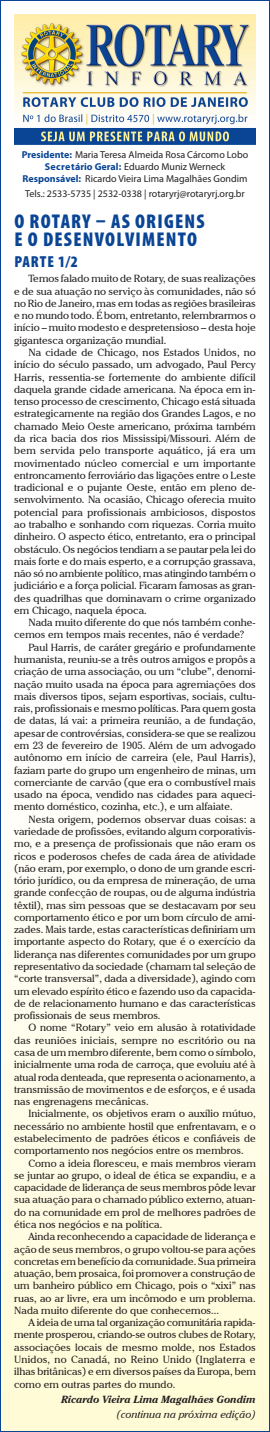
<style>
.page{position:relative;width:270px;height:1432px;background:#fff}
.page>*{position:absolute;margin:0;border:0;box-sizing:border-box;transform-origin:0 0}
.t1{font:900 condensed 20px/18.3px "Myriad Pro";letter-spacing:.06em;color:#094594}
.t2{font:900 condensed 16px "Myriad Pro";letter-spacing:.06em;color:#094594}
.t3{font:10.3px/12.3px "Cheltenham IT Cby BT";color:#231f20;text-align:justify}
.t4{font:italic 700 10.3px "Cheltenham IT Cby BT";color:#231f20}
.t5{font:italic 10.3px "Cheltenham IT Cby BT";color:#231f20}
.t6{font:10px/12px "Myriad Pro";color:#231f20;text-align:center}
.s1{font-weight:700;color:#094594}
</style>
<div class="page">
<div style="left:0;top:1px;width:269px;height:1430px;background:linear-gradient(to bottom,#fff,#fffce0)"></div>
<img style="left:14px;top:14px;width:241px;height:135px">
<p class="t6" style="left:22px;top:149px;width:227px"><span class="s1">Presidente:</span> Maria Teresa Almeida Rosa Cárcomo Lobo<br><span class="s1">Secretário Geral:</span> Eduardo Muniz Werneck<br><span class="s1">Responsável:</span> Ricardo Vieira Lima Magalhães Gondim</p>
<p class="t6" style="left:25px;top:187px;width:221px">Tels.: 2533-5735 | 2532-0338 | rotaryrj@rotaryrj.org.br</p>
<h1 class="t1" style="left:14px;top:212px;width:191px">O ROTARY – AS ORIGENS<br>E O DESENVOLVIMENTO</h1>
<h2 class="t2" style="left:14px;top:253px;width:65px">PARTE 1/2</h2>
<p class="t3" style="left:14px;top:272px;width:243px;text-indent:14px">Temos falado muito de Rotary, de suas realizações e de sua atuação no serviço às comunidades, não só no Rio de Janeiro, mas em todas as regiões brasileiras e no mundo todo. É bom, entretanto, relembrarmos o início – muito modesto e despretensioso – desta hoje gigantesca organização mundial.</p>
<p class="t3" style="left:14px;top:346px;width:243px;text-indent:14px">Na cidade de Chicago, nos Estados Unidos, no início do século passado, um advogado, Paul Percy Harris, ressentia-se fortemente do ambiente difícil daquela grande cidade americana. Na época em in&shy;tenso processo de crescimento, Chicago está situada estrategicamente na região dos Grandes Lagos, e no chamado Meio Oeste americano, próxima também da rica bacia dos rios Mississipi/Missouri. Além de bem servida pelo transporte aquático, já era um movimentado núcleo comercial e um importante entroncamento ferroviário das ligações entre o Leste tradicional e o pujante Oeste, então em pleno de&shy;senvolvimento. Na ocasião, Chicago oferecia muito potencial para profissionais ambiciosos, dispostos ao trabalho e sonhando com riquezas. Corria muito dinheiro. O aspecto ético, entretanto, era o principal obstáculo. Os negócios tendiam a se pautar pela lei do mais forte e do mais esperto, e a corrupção grassava, não só no ambiente político, mas atingindo também o judiciário e a força policial. Ficaram famosas as gran&shy;des quadrilhas que dominavam o crime organizado em Chicago, naquela época.</p>
<p class="t3" style="left:14px;top:616px;width:242px;text-indent:14px">Nada muito diferente do que nós também conhe&shy;cemos em tempos mais recentes, não é verdade?</p>
<p class="t3" style="left:14px;top:641px;width:243px;text-indent:14px">Paul Harris, de caráter gregário e profundamente humanista, reuniu-se a três outros amigos e propôs a criação de uma associação, ou um “clube”, denomi&shy;nação muito usada na época para agremiações dos mais diversos tipos, sejam esportivas, sociais, cultu&shy;rais, profissionais e mesmo políticas. Para quem gosta de datas, lá vai: a primeira reunião, a de fundação, apesar de controvérsias, considera-se que se realizou em 23 de fevereiro de 1905. Além de um advogado autônomo em início de carreira (ele, Paul Harris), faziam parte do grupo um engenheiro de minas, um comerciante de carvão (que era o combustível mais usado na época, vendido nas cidades para aqueci&shy;mento doméstico, cozinha, etc.), e um alfaiate.</p>
<p class="t3" style="left:14px;top:812px;width:243px;text-indent:14px">Nesta origem, podemos observar duas coisas: a variedade de profissões, evitando algum corporativis&shy;mo, e a presença de profissionais que não eram os ricos e poderosos chefes de cada área de atividade (não eram, por exemplo, o dono de um grande escri&shy;tório jurídico, ou da empresa de mineração, de uma grande confecção de roupas, ou de alguma indústria têxtil), mas sim pessoas que se destacavam por seu comportamento ético e por um bom círculo de ami&shy;zades. Mais tarde, estas características definiriam um importante aspecto do Rotary, que é o exercício da liderança nas diferentes comunidades por um grupo representativo da sociedade (chamam tal seleção de “corte transversal”, dada a diversidade), agindo com um elevado espírito ético e fazendo uso da capacida&shy;de de relacionamento humano e das características profissionais de seus membros.</p>
<p class="t3" style="left:14px;top:1021px;width:243px;text-indent:14px">O nome “Rotary” veio em alusão à rotatividade das reuniões iniciais, sempre no escritório ou na casa de um membro diferente, bem como o símbolo, inicialmente uma roda de carroça, que evoluiu até à atual roda denteada, que representa o acionamento, a transmissão de movimentos e de esforços, e é usada nas engrenagens mecânicas.</p>
<p class="t3" style="left:14px;top:1107px;width:243px;text-indent:14px">Inicialmente, os objetivos eram o auxílio mútuo, necessário no ambiente hostil que enfrentavam, e o estabelecimento de padrões éticos e confiáveis de comportamento nos negócios entre os membros.</p>
<p class="t3" style="left:14px;top:1156px;width:243px;text-indent:14px">Como a ideia floresceu, e mais membros vieram se juntar ao grupo, o ideal de ética se expandiu, e a capacidade de liderança de seus membros pôde levar sua atuação para o chamado público externo, atuan&shy;do na comunidade em prol de melhores padrões de ética nos negócios e na política.</p>
<p class="t3" style="left:14px;top:1230px;width:243px;text-indent:14px">Ainda reconhecendo a capacidade de liderança e ação de seus membros, o grupo voltou-se para ações concretas em benefício da comunidade. Sua primeira atuação, bem prosaica, foi promover a construção de um banheiro público em Chicago, pois o “xixi” nas ruas, ao ar livre, era um incômodo e um problema.<br>Nada muito diferente do que conhecemos...</p>
<p class="t3" style="left:14px;top:1316px;width:243px;text-indent:14px">A ideia de uma tal organização comunitária rapida&shy;mente prosperou, criando-se outros clubes de Rotary, associações locais de mesmo molde, nos Estados Unidos, no Canadá, no Reino Unido (Inglaterra e ilhas britânicas) e em diversos países da Europa, bem como em outras partes do mundo.</p>
<p class="t4" style="left:61px;top:1392px;width:195px">Ricardo Vieira Lima Magalhães Gondim</p>
<p class="t5" style="left:117px;top:1407px;width:140px">(continua na próxima edição)</p>
</div>
